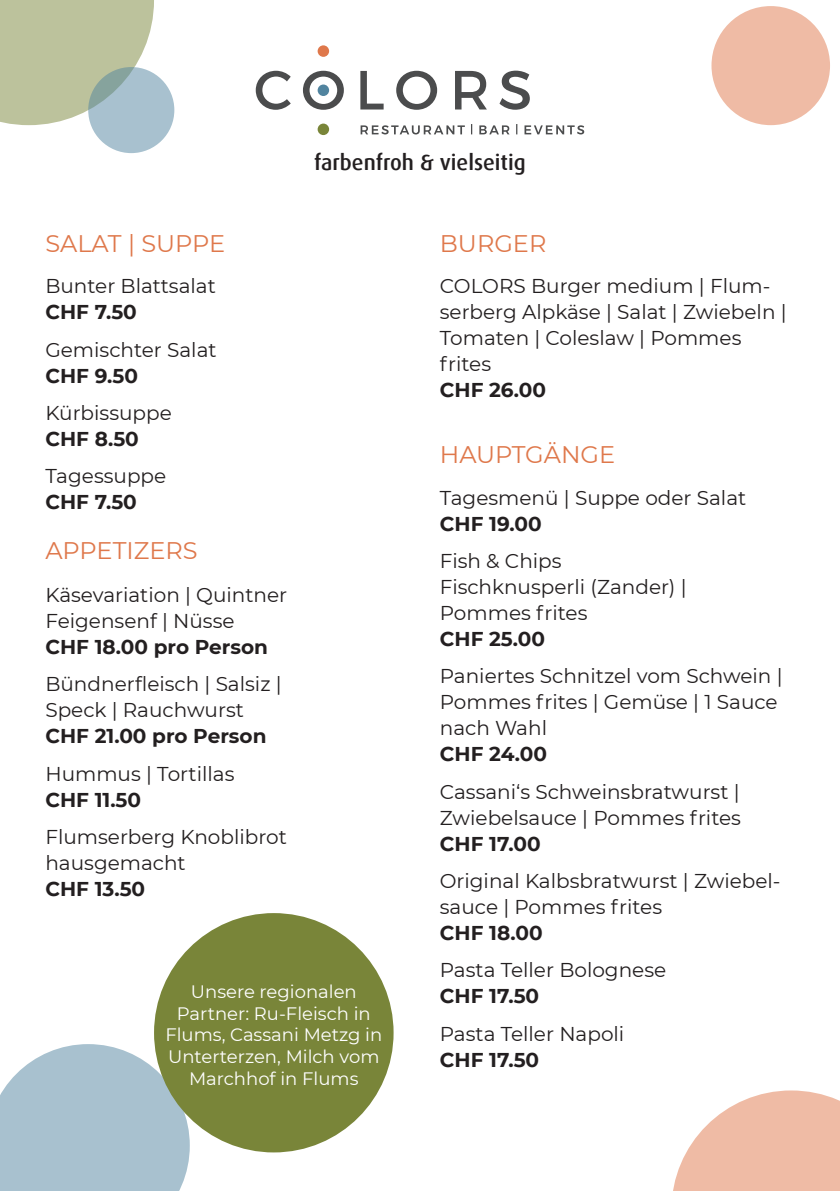
<style>
.page{position:relative;width:840px;height:1191px;background:#fff}
.page>*{position:absolute;margin:0;border:0;box-sizing:border-box;transform-origin:0 0}
.t1{font:24px "Montserrat";color:#df784b}
.t2{font:500 21.8px "Dax";color:#231f20}
.t3{font:20px/26px "Montserrat";color:#231f20}
.t4{font:700 20px "Montserrat";color:#231f20}
.t5{font:18px/21.6px "Montserrat";color:#fff;text-align:center}
</style>
<div class="page">
<div style="left:317px;top:124px;width:12px;height:11px;background:#798539;border-radius:50%"></div>
<div style="left:317px;top:45px;width:12px;height:12px;background:#df784b;border-radius:50%"></div>
<svg style="left:360px;top:124px;width:224px;height:10px"></svg>
<svg style="left:255px;top:71px;width:274px;height:39px"></svg>
<div style="left:711px;top:6px;width:118px;height:119px;background:#efbba5;border-radius:50%"></div>
<div style="left:0;top:0;width:154px;height:125px;background:#bcc29c"></div>
<svg style="left:88px;top:67px;width:86px;height:86px;fill:#a8c1cf"></svg>
<svg style="left:673px;top:1090px;width:166px;height:101px"></svg>
<svg style="left:0;top:1044px;width:190px;height:147px"></svg>
<div style="left:154px;top:913px;width:239px;height:239px;background:#798539;border-radius:50%"></div>
<p class="t2" style="left:314px;top:151px;width:213px">farbenfroh &amp; vielseitig</p>
<p class="t1" style="left:45px;top:227px;width:181px">SALAT | SUPPE</p>
<p class="t3" style="left:45px;top:272px;width:172px">Bunter Blattsalat</p>
<p class="t4" style="left:45px;top:298px;width:93px">CHF 7.50</p>
<p class="t3" style="left:45px;top:336px;width:173px">Gemischter Salat</p>
<p class="t4" style="left:45px;top:361px;width:94px">CHF 9.50</p>
<p class="t3" style="left:45px;top:399px;width:128px">Kürbissuppe</p>
<p class="t4" style="left:45px;top:424px;width:95px">CHF 8.50</p>
<p class="t3" style="left:45px;top:462px;width:122px">Tagessuppe</p>
<p class="t4" style="left:45px;top:488px;width:93px">CHF 7.50</p>
<p class="t1" style="left:45px;top:534px;width:154px">APPETIZERS</p>
<p class="t3" style="left:45px;top:581px;width:243px">Käsevariation | Quintner<br>Feigensenf | Nüsse</p>
<p class="t4" style="left:45px;top:632px;width:224px">CHF 18.00 pro Person</p>
<p class="t3" style="left:45px;top:670px;width:238px">Bündnerfleisch | Salsiz |<br>Speck | Rauchwurst</p>
<p class="t4" style="left:45px;top:721px;width:222px">CHF 21.00 pro Person</p>
<p class="t3" style="left:45px;top:759px;width:190px">Hummus | Tortillas</p>
<p class="t4" style="left:45px;top:785px;width:97px">CHF 11.50</p>
<p class="t3" style="left:45px;top:823px;width:243px">Flumserberg Knoblibrot hausgemacht</p>
<p class="t4" style="left:45px;top:874px;width:101px">CHF 13.50</p>
<p class="t5" style="left:165px;top:980px;width:218px">Unsere regionalen<br>Partner: Ru-Fleisch in<br>Flums, Cassani Metzg in<br>Unterterzen, Milch vom<br>Marchhof in Flums</p>
<p class="t1" style="left:439px;top:227px;width:108px">BURGER</p>
<p class="t3" style="left:439px;top:272px;width:348px">COLORS Burger medium | Flum&shy;serberg Alpkäse | Salat | Zwiebeln |<br>Tomaten | Coleslaw | Pommes frites</p>
<p class="t4" style="left:439px;top:376px;width:108px">CHF 26.00</p>
<p class="t1" style="left:439px;top:438px;width:177px">HAUPTGÄNGE</p>
<p class="t3" style="left:439px;top:484px;width:308px">Tagesmenü | Suppe oder Salat</p>
<p class="t4" style="left:439px;top:509px;width:103px">CHF 19.00</p>
<p class="t3" style="left:439px;top:547px;width:248px">Fish &amp; Chips<br>Fischknusperli (Zander) |<br>Pommes frites</p>
<p class="t4" style="left:439px;top:624px;width:107px">CHF 25.00</p>
<p class="t3" style="left:439px;top:662px;width:344px">Paniertes Schnitzel vom Schwein |<br>Pommes frites | Gemüse | 1 Sauce nach Wahl</p>
<p class="t4" style="left:439px;top:740px;width:109px">CHF 24.00</p>
<p class="t3" style="left:439px;top:778px;width:302px">Cassani‘s Schweinsbratwurst |<br>Zwiebelsauce | Pommes frites</p>
<p class="t4" style="left:439px;top:829px;width:102px">CHF 17.00</p>
<p class="t3" style="left:439px;top:867px;width:342px">Original Kalbsbratwurst | Zwiebel&shy;sauce | Pommes frites</p>
<p class="t4" style="left:439px;top:918px;width:104px">CHF 18.00</p>
<p class="t3" style="left:439px;top:956px;width:228px">Pasta Teller Bolognese</p>
<p class="t4" style="left:439px;top:982px;width:101px">CHF 17.50</p>
<p class="t3" style="left:439px;top:1020px;width:186px">Pasta Teller Napoli</p>
<p class="t4" style="left:439px;top:1045px;width:101px">CHF 17.50</p>
</div>
